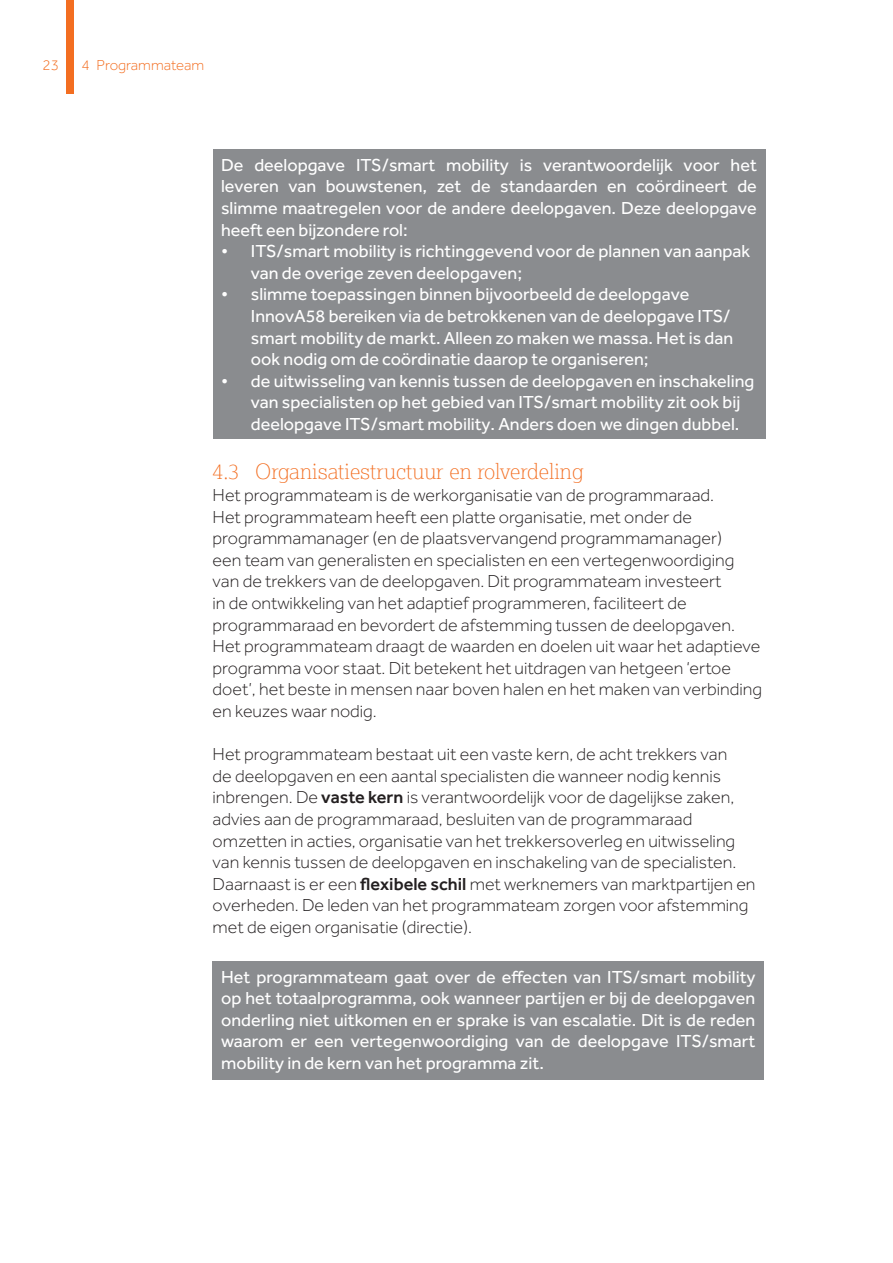
<style>
.page{position:relative;width:893px;height:1263px;background:#fff}
.page>*{position:absolute;margin:0;border:0;box-sizing:border-box;transform-origin:0 0}
.t1{font:100 21px "Lexia";color:#f36e21}
.t2{font:300 18px/21.6px "Effra";color:#231f20}
.t3{font:18px/21.6px "Effra";color:#fff}
.t4{font:300 15px "Effra";color:#f36e21}
.s1{font-weight:500}
</style>
<div class="page">
<div style="left:67px;top:0;width:7px;height:94px;background:#f36e21"></div>
<div style="left:213px;top:149px;width:552px;height:290px;background:#8a8c8f"></div>
<div style="left:213px;top:961px;width:551px;height:118px;background:#8a8c8f"></div>
<p class="t4" style="left:43px;top:57px;width:18px">23</p>
<p class="t4" style="left:82px;top:57px;width:124px">4 Programmateam</p>
<p class="t3" style="left:221px;top:154px;width:537px;text-align:justify">De deelopgave ITS/smart mobility is verantwoordelijk voor het leveren van bouwstenen, zet de standaarden en coördineert de slimme maatregelen voor de andere deelopgaven. Deze deelopgave heeft een bijzondere rol:</p>
<p class="t3" style="left:251px;top:240px;width:501px;text-indent:-30px">• ITS/smart mobility is richtinggevend voor de plannen van aanpak van de overige zeven deelopgaven;</p>
<p class="t3" style="left:251px;top:283px;width:484px;text-indent:-30px">• slimme toepassingen binnen bijvoorbeeld de deelopgave InnovA58 bereiken via de betrokkenen van de deelopgave ITS/ smart mobility de markt. Alleen zo maken we massa. Het is dan ook nodig om de coördinatie daarop te organiseren;</p>
<p class="t3" style="left:251px;top:370px;width:505px;text-indent:-30px">• de uitwisseling van kennis tussen de deelopgaven en inschakeling van specialisten op het gebied van ITS/smart mobility zit ook bij deelopgave ITS/smart mobility. Anders doen we dingen dubbel.</p>
<p class="t1" style="left:213px;top:458px;width:373px">4.3 Organisatiestructuur en rolverdeling</p>
<p class="t2" style="left:213px;top:484px;width:551px">Het programmateam is de werkorganisatie van de programmaraad.<br>Het programmateam heeft een platte organisatie, met onder de programmamanager (en de plaatsvervangend programmamanager)<br>een team van generalisten en specialisten en een vertegenwoordiging van de trekkers van de deelopgaven. Dit programmateam investeert<br>in de ontwikkeling van het adaptief programmeren, faciliteert de programmaraad en bevordert de afstemming tussen de deelopgaven.<br>Het programmateam draagt de waarden en doelen uit waar het adaptieve programma voor staat. Dit betekent het uitdragen van hetgeen ‘ertoe doet’, het beste in mensen naar boven halen en het maken van verbinding en keuzes waar nodig.</p>
<p class="t2" style="left:213px;top:743px;width:544px">Het programmateam bestaat uit een vaste kern, de acht trekkers van<br>de deelopgaven en een aantal specialisten die wanneer nodig kennis inbrengen. De <span class="s1">vaste kern</span> is verantwoordelijk voor de dagelijkse zaken, advies aan de programmaraad, besluiten van de programmaraad omzetten in acties, organisatie van het trekkersoverleg en uitwisseling van kennis tussen de deelopgaven en inschakeling van de specialisten.<br>Daarnaast is er een <span class="s1">flexibele schil</span> met werknemers van marktpartijen en overheden. De leden van het programmateam zorgen voor afstemming met de eigen organisatie (directie).</p>
<p class="t3" style="left:221px;top:965px;width:536px;text-align:justify">Het programmateam gaat over de effecten van ITS/smart mobility op het totaalprogramma, ook wanneer partijen er bij de deelopgaven onderling niet uitkomen en er sprake is van escalatie. Dit is de reden waarom er een vertegenwoordiging van de deelopgave ITS/smart mobility in de kern van het programma zit.</p>
</div>
